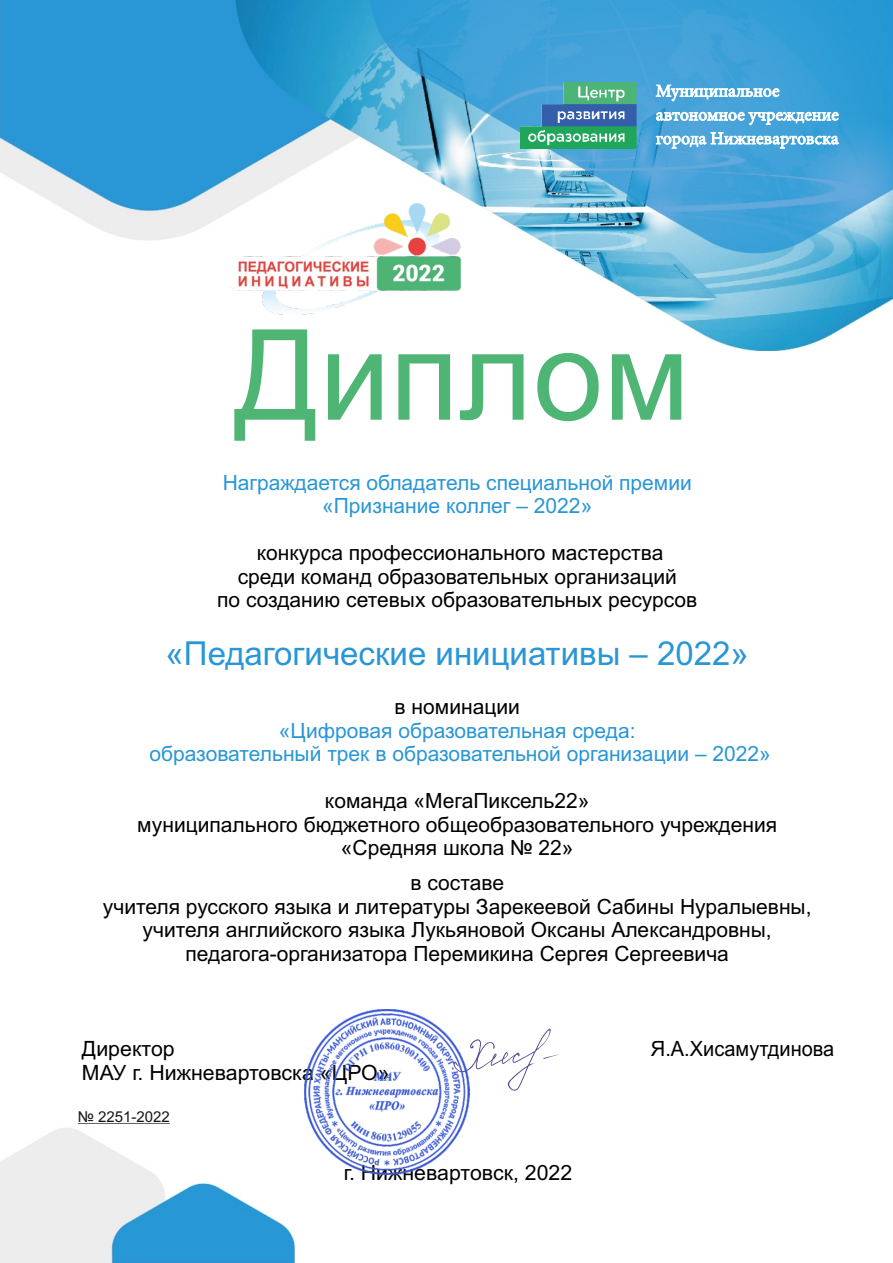
<style>
.page{position:relative;width:893px;height:1263px;background:#fff}
.page>*{position:absolute;margin:0;border:0;box-sizing:border-box;transform-origin:0 0}
.t1{font:126px "Arial";color:#4fb575}
.t2{font:33px "Arial";color:#2996d6}
.t3{font:21px/23.4px "Arial";color:#000;text-align:center}
.t4{font:21px/23.4px "Arial";color:#2996d6;text-align:center}
.t5{font:21px "Arial";color:#000;scale:.95 1}
.t6{font:15px "Arial";color:#151616}
</style>
<div class="page">
<img style="left:0;top:0;width:893px;height:1263px">
<img style="left:232px;top:204px;width:229px;height:111px">
<img style="left:520px;top:83px;width:117px;height:65px">
<svg style="left:656px;top:49px;width:183px;height:100px;background:#5fb0de"></svg>
<svg style="left:78px;top:1123px;width:20px;height:1px"></svg>
<hr style="left:131px;top:1123px;width:30px;height:1px;background:#151616">
<hr style="left:98px;top:1123px;width:33px;height:1px;background:#151616">
<img style="left:304px;top:1010px;width:165px;height:164px">
<svg style="left:453px;top:1029px;width:106px;height:62px"></svg>
<h1 class="t1" style="left:234px;top:328px;width:457px">Диплом</h1>
<p class="t4" style="left:223px;top:473px;width:471px">Награждается обладатель специальной премии «Признание коллег – 2022»</p>
<p class="t3" style="left:217px;top:543px;width:482px">конкурса профессионального мастерства<br>среди команд образовательных организаций<br>по созданию сетевых образовательных ресурсов</p>
<h2 class="t2" style="left:166px;top:641px;width:585px">«Педагогические инициативы – 2022»</h2>
<p class="t3" style="left:395px;top:697px;width:127px">в номинации</p>
<p class="t4" style="left:149px;top:721px;width:623px">«Цифровая образовательная среда:<br>образовательный трек в образовательной организации – 2022»</p>
<p class="t3" style="left:137px;top:791px;width:641px">команда «МегаПиксель22»<br>муниципального бюджетного общеобразовательного учреждения «Средняя школа № 22»</p>
<p class="t3" style="left:103px;top:873px;width:710px">в составе<br>учителя русского языка и литературы Зарекеевой Сабины Нуралыевны, учителя английского языка Лукьяновой Оксаны Александровны, педагога-организатора Перемикина Сергея Сергеевича</p>
<p class="t3" style="left:82px;top:1039px;width:309px;text-align:left">Директор<br>МАУ г. Нижневартовска «ЦРО»</p>
<p class="t5" style="left:651px;top:1041px;width:194px">Я.А.Хисамутдинова</p>
<p class="t6" style="left:78px;top:1111px;width:93px">№ 2251-2022</p>
<p class="t3" style="left:344px;top:1163px;width:230px">г. Нижневартовск, 2022</p>
</div>
